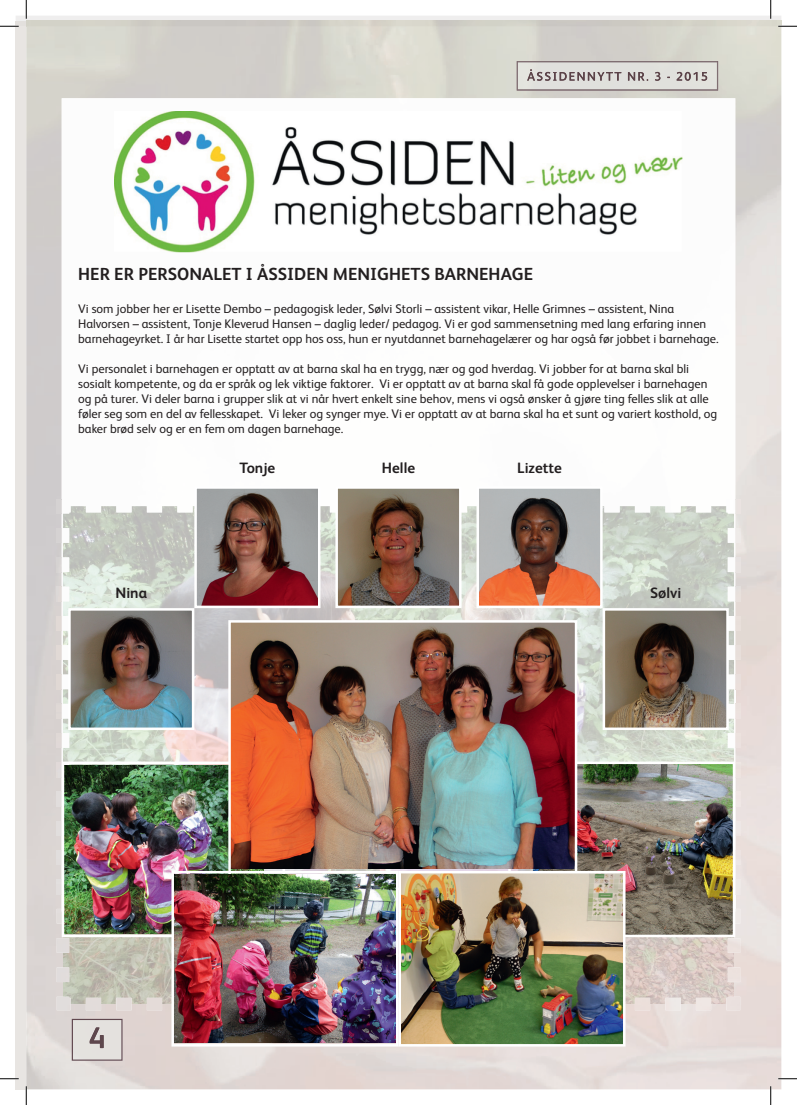
<style>
.page{position:relative;width:797px;height:1105px;background:#fff}
.page>*{position:absolute;margin:0;border:0;box-sizing:border-box;transform-origin:0 0}
.t1{font:700 17.5px "FS Albert";color:#231f20}
.t2{font:700 15px "FS Albert";color:#231f20}
.t3{font:12.5px/15px "FS Albert";color:#231f20}
</style>
<div class="page">
<div style="left:16px;top:26px;width:10px;height:1063px;background:#e8e5e2"></div>
<img style="left:26px;top:27px;width:755px;height:1062px">
<img style="left:516px;top:61px;width:202px;height:30px">
<img style="left:517px;top:62px;width:200px;height:28px">
<img style="left:72px;top:1019px;width:51px;height:42px">
<img style="left:90px;top:1027px;width:14px;height:21px">
<img style="left:62px;top:98px;width:673px;height:899px">
<img style="left:62px;top:513px;width:673px;height:15px">
<img style="left:62px;top:543px;width:673px;height:29px">
<img style="left:62px;top:572px;width:673px;height:29px">
<img style="left:62px;top:601px;width:673px;height:30px">
<img style="left:62px;top:631px;width:673px;height:29px">
<img style="left:62px;top:660px;width:673px;height:44px">
<svg style="left:734px;top:689px;width:1px;height:15px"></svg>
<img style="left:62px;top:718px;width:673px;height:15px">
<img style="left:62px;top:748px;width:673px;height:13px">
<img style="left:57px;top:528px;width:12px;height:15px">
<img style="left:57px;top:557px;width:12px;height:15px">
<img style="left:57px;top:587px;width:12px;height:14px">
<img style="left:57px;top:616px;width:11px;height:15px">
<img style="left:57px;top:645px;width:11px;height:15px">
<img style="left:57px;top:674px;width:11px;height:15px">
<img style="left:57px;top:704px;width:11px;height:14px">
<img style="left:57px;top:733px;width:12px;height:15px">
<img style="left:57px;top:762px;width:12px;height:15px">
<img style="left:57px;top:792px;width:5px;height:14px">
<img style="left:57px;top:821px;width:5px;height:15px">
<img style="left:57px;top:850px;width:5px;height:15px">
<img style="left:57px;top:879px;width:5px;height:15px">
<img style="left:57px;top:909px;width:5px;height:14px">
<img style="left:57px;top:938px;width:12px;height:44px">
<img style="left:727px;top:528px;width:13px;height:15px">
<img style="left:727px;top:557px;width:13px;height:15px">
<img style="left:727px;top:587px;width:13px;height:14px">
<img style="left:728px;top:616px;width:12px;height:15px">
<img style="left:728px;top:645px;width:12px;height:15px">
<img style="left:728px;top:674px;width:12px;height:15px">
<img style="left:728px;top:704px;width:12px;height:14px">
<img style="left:727px;top:733px;width:13px;height:15px">
<img style="left:735px;top:762px;width:5px;height:15px">
<img style="left:735px;top:792px;width:5px;height:14px">
<img style="left:735px;top:821px;width:5px;height:15px">
<img style="left:735px;top:850px;width:5px;height:15px">
<img style="left:735px;top:879px;width:5px;height:15px">
<img style="left:735px;top:909px;width:5px;height:14px">
<img style="left:727px;top:938px;width:13px;height:44px">
<img style="left:86px;top:500px;width:625px;height:12px">
<svg style="left:726px;top:500px;width:14px;height:13px"></svg>
<svg style="left:57px;top:500px;width:14px;height:13px"></svg>
<img style="left:57px;top:997px;width:683px;height:13px">
<img style="left:115px;top:111px;width:567px;height:142px">
<img style="left:533px;top:764px;width:199px;height:170px">
<div style="left:508px;top:761px;width:227px;height:176px;border:2px solid #fff"></div>
<img style="left:65px;top:765px;width:198px;height:168px">
<div style="left:62px;top:761px;width:223px;height:176px;border:2px solid #fff"></div>
<img style="left:231px;top:623px;width:343px;height:246px">
<div style="left:228px;top:620px;width:349px;height:270px;border:2px solid #fff"></div>
<img style="left:401px;top:874px;width:221px;height:169px">
<div style="left:398px;top:871px;width:227px;height:175px;border:2px solid #fff"></div>
<img style="left:174px;top:874px;width:221px;height:169px">
<div style="left:171px;top:871px;width:227px;height:175px;border:2px solid #fff"></div>
<img style="left:605px;top:611px;width:120px;height:116px">
<div style="left:602px;top:608px;width:126px;height:122px;border:2px solid #fff"></div>
<img style="left:71px;top:611px;width:120px;height:116px">
<div style="left:68px;top:608px;width:126px;height:122px;border:2px solid #fff"></div>
<img style="left:197px;top:489px;width:120px;height:116px">
<div style="left:194px;top:486px;width:126px;height:122px;border:2px solid #fff"></div>
<img style="left:338px;top:489px;width:120px;height:116px">
<div style="left:335px;top:486px;width:126px;height:122px;border:2px solid #fff"></div>
<img style="left:479px;top:489px;width:120px;height:116px">
<div style="left:476px;top:486px;width:126px;height:122px;border:2px solid #fff"></div>
<svg style="left:0;top:1078px;width:19px;height:1px"></svg>
<svg style="left:778px;top:1078px;width:19px;height:1px"></svg>
<svg style="left:25px;top:1086px;width:2px;height:19px"></svg>
<svg style="left:0;top:0;width:797px;height:27px"></svg>
<svg style="left:770px;top:1086px;width:1px;height:19px"></svg>
<h1 class="t1" style="left:78px;top:264px;width:456px">HER ER PERSONALET I ÅSSIDEN MENIGHETS BARNEHAGE</h1>
<p class="t3" style="left:78px;top:301px;width:642px">Vi som jobber her er Lisette Dembo – pedagogisk leder, Sølvi Storli – assistent vikar, Helle Grimnes – assistent, Nina<br>Halvorsen – assistent, Tonje Kleverud Hansen – daglig leder/ pedagog. Vi er god sammensetning med lang erfaring innen barnehageyrket. I år har Lisette startet opp hos oss, hun er nyutdannet barnehagelærer og har også før jobbet i barnehage.</p>
<p class="t3" style="left:78px;top:361px;width:640px">Vi personalet i barnehagen er opptatt av at barna skal ha en trygg, nær og god hverdag. Vi jobber for at barna skal bli sosialt kompetente, og da er språk og lek viktige faktorer. Vi er opptatt av at barna skal få gode opplevelser i barnehagen og på turer. Vi deler barna i grupper slik at vi når hvert enkelt sine behov, mens vi også ønsker å gjøre ting felles slik at alle føler seg som en del av fellesskapet. Vi leker og synger mye. Vi er opptatt av at barna skal ha et sunt og variert kosthold, og baker brød selv og er en fem om dagen barnehage.</p>
<p class="t2" style="left:115px;top:584px;width:33px">Nina</p>
<p class="t2" style="left:239px;top:459px;width:37px">Tonje</p>
<p class="t2" style="left:382px;top:459px;width:35px">Helle</p>
<p class="t2" style="left:517px;top:459px;width:46px">Lizette</p>
<p class="t2" style="left:650px;top:584px;width:33px">Sølvi</p>
</div>
